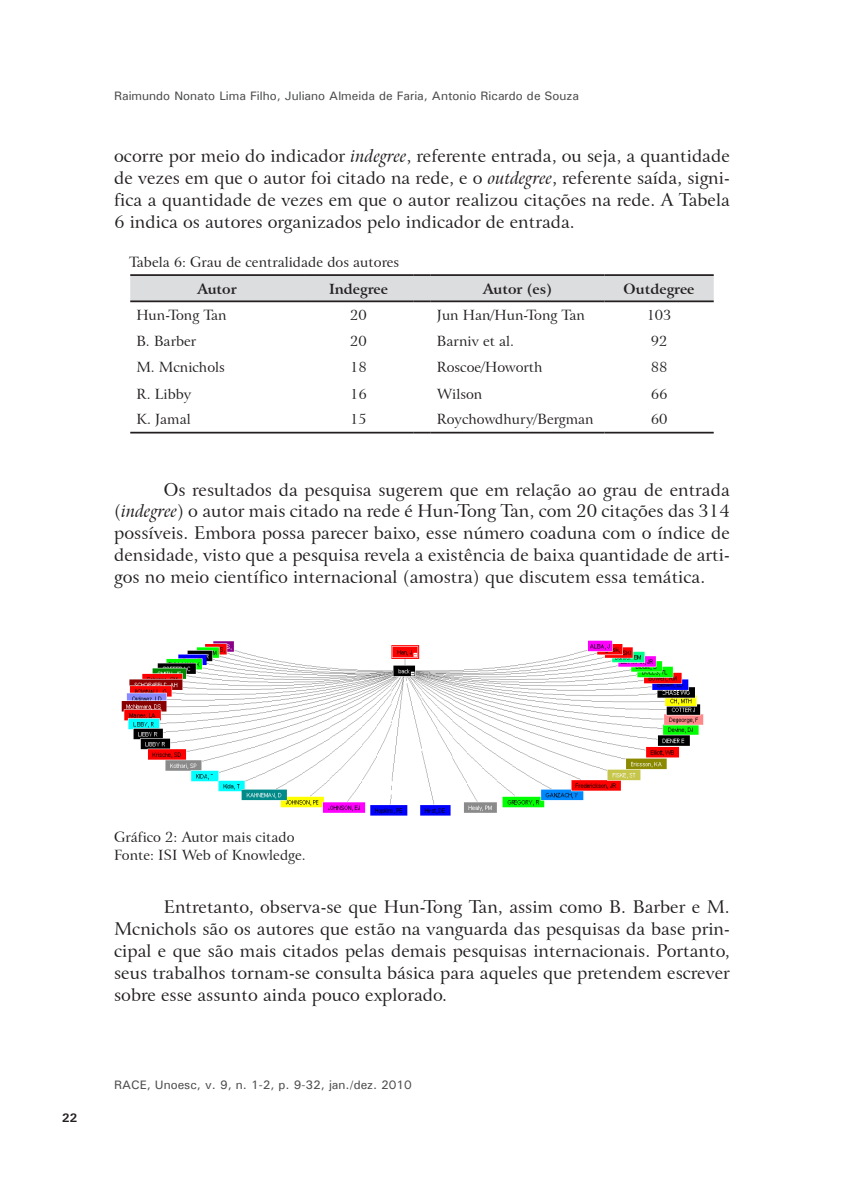
<style>
.page{position:relative;width:844px;height:1191px;background:#fff}
.page>*{position:absolute;margin:0;border:0;box-sizing:border-box;transform-origin:0 0}
.texto{font:17.5px/21.9px "Arrus BT";color:#231f20;text-align:justify}
.texto_tabela{font:14px "Arrus BT";color:#231f20}
.título_tabela{font:14px "Arrus BT";color:#231f20}
.texto_tabela-2{font:700 14px "Arrus BT";color:#231f20}
.t1{font:500 12.25px "Univers";color:#4b4c4d}
.t2{font:700 12.25px "Univers";color:#231f20}
.s1{font-style:italic}
</style>
<div class="page">
<svg style="left:130px;top:274px;width:583px;height:28px;background:#cacbcd"></svg>
<hr style="left:430px;top:300px;width:174px;height:2px;background:#231f20">
<hr style="left:604px;top:300px;width:109px;height:2px;background:#231f20">
<hr style="left:130px;top:432px;width:174px;height:1px;background:#231f20">
<hr style="left:304px;top:432px;width:109px;height:1px;background:#231f20">
<svg style="left:413px;top:432px;width:17px;height:1px"></svg>
<hr style="left:430px;top:432px;width:174px;height:1px;background:#231f20">
<hr style="left:604px;top:432px;width:109px;height:1px;background:#231f20">
<img style="left:121px;top:640px;width:583px;height:176px">
<p class="t1" style="left:114px;top:88px;width:466px">Raimundo Nonato Lima Filho, Juliano Almeida de Faria, Antonio Ricardo de Souza</p>
<p class="texto" style="left:114px;top:145px;width:617px">ocorre por meio do indicador <span class="s1">indegree</span>, referente entrada, ou seja, a quantidade de vezes em que o autor foi citado na rede, e o <span class="s1">outdegree</span>, referente saída, signi&shy;fica a quantidade de vezes em que o autor realizou citações na rede. A Tabela 6 indica os autores organizados pelo indicador de entrada.</p>
<p class="título_tabela" style="left:129px;top:254px;width:271px">Tabela 6: Grau de centralidade dos autores</p>
<p class="texto_tabela-2" style="left:197px;top:280px;width:41px">Autor</p>
<p class="texto_tabela-2" style="left:329px;top:280px;width:61px">Indegree</p>
<p class="texto_tabela-2" style="left:483px;top:280px;width:70px">Autor (es)</p>
<p class="texto_tabela-2" style="left:623px;top:280px;width:72px">Outdegree</p>
<p class="texto_tabela" style="left:136px;top:307px;width:92px">Hun-Tong Tan</p>
<p class="texto_tabela" style="left:350px;top:307px;width:18px">20</p>
<p class="texto_tabela" style="left:437px;top:307px;width:149px">Jun Han/Hun-Tong Tan</p>
<p class="texto_tabela" style="left:646px;top:307px;width:26px">103</p>
<p class="texto_tabela" style="left:136px;top:332px;width:61px">B. Barber</p>
<p class="texto_tabela" style="left:350px;top:332px;width:18px">20</p>
<p class="texto_tabela" style="left:437px;top:332px;width:79px">Barniv et al.</p>
<p class="texto_tabela" style="left:650px;top:332px;width:18px">92</p>
<p class="texto_tabela" style="left:136px;top:359px;width:90px">M. Mcnichols</p>
<p class="texto_tabela" style="left:350px;top:359px;width:18px">18</p>
<p class="texto_tabela" style="left:437px;top:359px;width:107px">Roscoe/Howorth</p>
<p class="texto_tabela" style="left:650px;top:359px;width:18px">88</p>
<p class="texto_tabela" style="left:136px;top:385px;width:56px">R. Libby</p>
<p class="texto_tabela" style="left:350px;top:385px;width:18px">16</p>
<p class="texto_tabela" style="left:437px;top:385px;width:47px">Wilson</p>
<p class="texto_tabela" style="left:650px;top:385px;width:18px">66</p>
<p class="texto_tabela" style="left:136px;top:411px;width:56px">K. Jamal</p>
<p class="texto_tabela" style="left:350px;top:411px;width:18px">15</p>
<p class="texto_tabela" style="left:437px;top:411px;width:158px">Roychowdhury/Bergman</p>
<p class="texto_tabela" style="left:650px;top:411px;width:18px">60</p>
<p class="texto" style="left:114px;top:479px;width:617px;text-indent:50px">Os resultados da pesquisa sugerem que em relação ao grau de entrada (<span class="s1">indegree</span>) o autor mais citado na rede é Hun-Tong Tan, com 20 citações das 314 possíveis. Embora possa parecer baixo, esse número coaduna com o índice de densidade, visto que a pesquisa revela a existência de baixa quantidade de arti&shy;gos no meio científico internacional (amostra) que discutem essa temática.</p>
<p class="t2" style="left:62px;top:1109px;width:17px">22</p>
<p class="título_tabela" style="left:114px;top:828px;width:182px">Gráfico 2: Autor mais citado</p>
<p class="título_tabela" style="left:114px;top:846px;width:193px">Fonte: ISI Web of Knowledge.</p>
<p class="texto" style="left:114px;top:896px;width:617px;text-indent:50px">Entretanto, observa-se que Hun-Tong Tan, assim como B. Barber e M.<br>Mcnichols são os autores que estão na vanguarda das pesquisas da base prin&shy;cipal e que são mais citados pelas demais pesquisas internacionais. Portanto, seus trabalhos tornam-se consulta básica para aqueles que pretendem escrever sobre esse assunto ainda pouco explorado.</p>
<p class="t1" style="left:114px;top:1076px;width:299px">RACE, Unoesc, v. 9, n. 1-2, p. 9-32, jan./dez. 2010</p>
</div>
